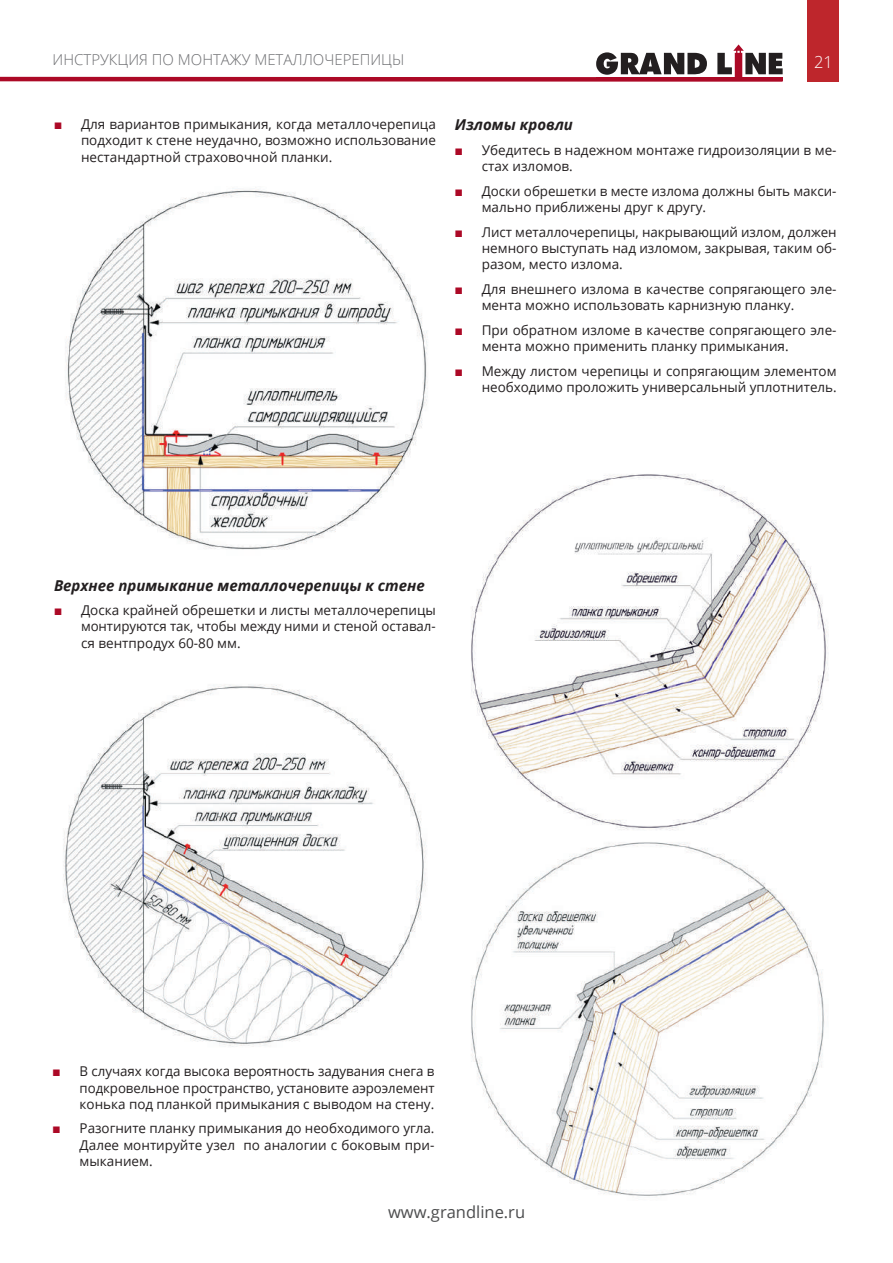
<style>
.page{position:relative;width:893px;height:1263px;background:#fff}
.page>*{position:absolute;margin:0;border:0;box-sizing:border-box;transform-origin:0 0}
.t1{font:16.5px "Open Sans";color:#4b4c4d}
.t2{font:300 16.5px "Open Sans";color:#fff}
.t3{font:italic 700 15px "Open Sans";color:#231f20}
.t4{font:300 15px "Open Sans";color:#6c6d70}
.t5{font:13.5px/16.2px "Open Sans";color:#231f20;text-align:justify}
</style>
<div class="page">
<div style="left:808px;top:0;width:31px;height:81px;background:#be262c"></div>
<svg style="left:0;top:45px;width:783px;height:37px"></svg>
<img style="left:65px;top:188px;width:363px;height:362px">
<img style="left:63px;top:684px;width:364px;height:363px">
<img style="left:471px;top:474px;width:358px;height:356px">
<img style="left:471px;top:842px;width:354px;height:354px">
<p class="t4" style="left:53px;top:50px;width:353px">ИНСТРУКЦИЯ ПО МОНТАЖУ МЕТАЛЛОЧЕРЕПИЦЫ</p>
<p class="t2" style="left:814px;top:51px;width:20px">21</p>
<p class="t5" style="left:81px;top:116px;width:356px">Для вариантов примыкания, когда металлочерепица подходит к стене неудачно, возможно использование нестандартной страховочной планки.</p>
<p class="t3" style="left:455px;top:114px;width:120px">Изломы кровли</p>
<p class="t5" style="left:482px;top:142px;width:356px">Убедитесь в надежном монтаже гидроизоляции в ме&shy;стах изломов.</p>
<p class="t5" style="left:482px;top:183px;width:356px">Доски обрешетки в месте излома должны быть макси&shy;мально приближены друг к другу.</p>
<p class="t5" style="left:482px;top:223px;width:356px">Лист металлочерепицы, накрывающий излом, должен немного выступать над изломом, закрывая, таким об&shy;разом, место излома.</p>
<p class="t5" style="left:482px;top:281px;width:356px">Для внешнего излома в качестве сопрягающего эле&shy;мента можно использовать карнизную планку.</p>
<p class="t5" style="left:482px;top:321px;width:356px">При обратном изломе в качестве сопрягающего эле&shy;мента можно применить планку примыкания.</p>
<p class="t5" style="left:482px;top:362px;width:356px">Между листом черепицы и сопрягающим элементом необходимо проложить универсальный уплотнитель.</p>
<p class="t3" style="left:54px;top:574px;width:372px">Верхнее примыкание металлочерепицы к стене</p>
<p class="t5" style="left:81px;top:602px;width:356px">Доска крайней обрешетки и листы металлочерепицы монтируются так, чтобы между ними и стеной оставал&shy;ся вентпродух 60-80 мм.</p>
<p class="t5" style="left:80px;top:1063px;width:356px">В случаях когда высока вероятность задувания снега в подкровельное пространство, установите аэроэлемент конька под планкой примыкания с выводом на стену.</p>
<p class="t5" style="left:80px;top:1120px;width:356px">Разогните планку примыкания до необходимого угла.<br>Далее монтируйте узел по аналогии с боковым при&shy;мыканием.</p>
<p class="t1" style="left:388px;top:1201px;width:139px">www.grandline.ru</p>
</div>
